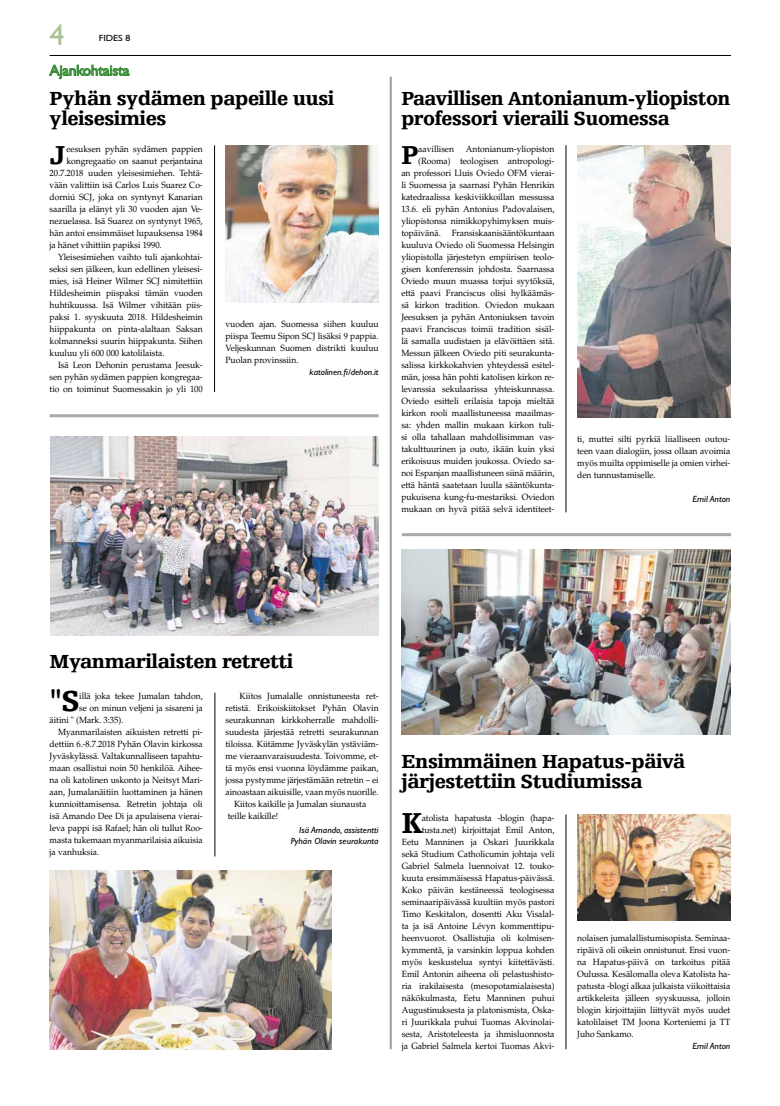
<style>
.page{position:relative;width:780px;height:1106px;background:#fff}
.page>*{position:absolute;margin:0;border:0;box-sizing:border-box;transform-origin:0 0}
.t1{font:900 30.4px "Egyptienne FLT Std";color:#000;scale:.75 1}
.t2{font:900 30.4px "Egyptienne FLT Std";color:#000;scale:.95 1}
.t3{font:30px "Gill Sans Std";color:#aac194}
.t4{font:900 27.4px "Egyptienne FLT Std";color:#000;scale:.95 1}
.t5{font:900 20px/20px "Egyptienne FLT Std";letter-spacing:-.025em;color:#000}
.t6{font:15px "Gill Sans Std";letter-spacing:-.01em;color:#3a8c38}
.t7{font:9px/12px "Palatino LT Std";letter-spacing:-.005em;color:#000;text-align:justify;scale:.95 1}
.t8{font:italic 9px/11px "Gill Sans Std";color:#000;text-align:right;scale:1.05 1}
.t9{font:9px "Gill Sans Std";color:#000;scale:1.1 1}
</style>
<div class="page">
<hr style="left:50px;top:55px;width:681px;height:1px;background:#000">
<svg style="left:49px;top:65px;width:80px;height:14px"></svg>
<hr style="left:390px;top:77px;width:2px;height:972px;background:#9d9d9c">
<hr style="left:215px;top:692px;width:1px;height:164px;background:#000">
<hr style="left:50px;top:414px;width:328px;height:3px;background:#aaa9a9">
<hr style="left:214px;top:145px;width:1px;height:247px;background:#000">
<img style="left:50px;top:437px;width:328px;height:199px">
<img style="left:50px;top:870px;width:281px;height:179px">
<hr style="left:402px;top:533px;width:329px;height:3px;background:#aaa9a9">
<img style="left:402px;top:550px;width:328px;height:184px">
<img style="left:577px;top:814px;width:153px;height:106px">
<hr style="left:565px;top:814px;width:1px;height:235px;background:#000">
<img style="left:225px;top:145px;width:153px;height:158px">
<img style="left:577px;top:145px;width:153px;height:272px">
<hr style="left:565px;top:145px;width:1px;height:367px;background:#000">
<h2 class="t3" style="left:50px;top:18px;width:16px">4</h2>
<p class="t9" style="left:99px;top:33px;width:30px">FIDES 8</p>
<h3 class="t6" style="left:50px;top:62px;width:81px">Ajankohtaista</h3>
<h3 class="t5" style="left:50px;top:89px;width:286px">Pyhän sydämen papeille uusi yleisesimies</h3>
<h3 class="t4" style="left:50px;top:140px;width:18px">J</h3>
<p class="t7" style="left:67px;top:143px;width:145px">eesuksen pyhän sydämen pappien</p>
<p class="t7" style="left:67px;top:155px;width:145px">kongregaatio on saanut perjantaina</p>
<p class="t7" style="left:50px;top:167px;width:163px">20.7.2018 uuden yleisesimiehen. Tehtä-</p>
<p class="t7" style="left:50px;top:179px;width:163px">vään valittiin isä Carlos Luis Suarez Co-</p>
<p class="t7" style="left:50px;top:191px;width:163px">dorniú SCJ, joka on syntynyt Kanarian</p>
<p class="t7" style="left:50px;top:203px;width:163px">saarilla ja elänyt yli 30 vuoden ajan Ve-</p>
<p class="t7" style="left:50px;top:215px;width:163px">nezuelassa. Isä Suarez on syntynyt 1965,</p>
<p class="t7" style="left:50px;top:227px;width:163px">hän antoi ensimmäiset lupauksensa 1984</p>
<p class="t7" style="left:50px;top:239px;width:119px">ja hänet vihittiin papiksi 1990.</p>
<p class="t7" style="left:58px;top:251px;width:154px">Yleisesimiehen vaihto tuli ajankohtai-</p>
<p class="t7" style="left:50px;top:263px;width:163px">seksi sen jälkeen, kun edellinen yleisesi-</p>
<p class="t7" style="left:50px;top:275px;width:163px">mies, isä Heiner Wilmer SCJ nimitettiin</p>
<p class="t7" style="left:50px;top:287px;width:163px">Hildesheimin piispaksi tämän vuoden</p>
<p class="t7" style="left:50px;top:299px;width:163px">huhtikuussa. Isä Wilmer vihitään piis-</p>
<p class="t7" style="left:50px;top:311px;width:163px">paksi 1. syyskuuta 2018. Hildesheimin</p>
<p class="t7" style="left:50px;top:323px;width:163px">hiippakunta on pinta-alaltaan Saksan</p>
<p class="t7" style="left:50px;top:335px;width:163px">kolmanneksi suurin hiippakunta. Siihen</p>
<p class="t7" style="left:50px;top:347px;width:122px">kuuluu yli 600 000 katolilaista.</p>
<p class="t7" style="left:58px;top:359px;width:154px">Isä Leon Dehonin perustama Jeesuk-</p>
<p class="t7" style="left:50px;top:371px;width:163px">sen pyhän sydämen pappien kongregaa-</p>
<p class="t7" style="left:50px;top:383px;width:163px">tio on toiminut Suomessakin jo yli 100</p>
<p class="t7" style="left:225px;top:318px;width:163px">vuoden ajan. Suomessa siihen kuuluu piispa Teemu Sipon SCJ lisäksi 9 pappia.<br>Veljeskunnan Suomen distrikti kuuluu Puolan provinssiin.</p>
<p class="t8" style="left:309px;top:366px;width:67px">katolinen.fi/dehon.it</p>
<h3 class="t5" style="left:401px;top:89px;width:331px">Paavillisen Antonianum-yliopiston professori vieraili Suomessa</h3>
<p class="t7" style="left:401px;top:143px;width:163px;text-align:right">Antonianum-yliopiston<br>(Rooma) teologisen antropologi-<br>an professori Lluis Oviedo OFM vierai&shy;li Suomessa ja saarnasi Pyhän Henrikin katedraalissa keskiviikkoillan messussa 13.6. eli pyhän Antonius Padovalaisen, yliopistonsa nimikkopyhimyksen muis&shy;topäivänä. Fransiskaanisääntökuntaan kuuluva Oviedo oli Suomessa Helsingin yliopistolla järjestetyn empiirisen teolo&shy;gisen konferenssin johdosta. Saarnassa Oviedo muun muassa torjui syytöksiä, että paavi Franciscus olisi hylkäämäs&shy;sä kirkon tradition. Oviedon mukaan Jeesuksen ja pyhän Antoniuksen tavoin paavi Franciscus toimii tradition sisäl&shy;lä samalla uudistaen ja elävöittäen sitä.<br>Messun jälkeen Oviedo piti seurakunta&shy;salissa kirkkokahvien yhteydessä esitel&shy;män, jossa hän pohti katolisen kirkon re&shy;levanssia sekulaarissa yhteiskunnassa.<br>Oviedo esitteli erilaisia tapoja mieltää kirkon rooli maallistuneessa maailmas&shy;sa: yhden mallin mukaan kirkon tuli&shy;si olla tahallaan mahdollisimman vas&shy;takulttuurinen ja outo, ikään kuin yksi erikoisuus muiden joukossa. Oviedo sa&shy;noi Espanjan maallistuneen siinä määrin, että häntä saatetaan luulla sääntökunta&shy;pukuisena kung-fu-mestariksi. Oviedon mukaan on hyvä pitää selvä identiteet-</p>
<h3 class="t4" style="left:401px;top:140px;width:20px">P</h3>
<p class="t7" style="left:418px;top:143px;width:39px">aavillisen</p>
<p class="t7" style="left:577px;top:433px;width:163px">ti, muttei silti pyrkiä liialliseen outou&shy;teen vaan dialogiin, jossa ollaan avoimia myös muilta oppimiselle ja omien virhei&shy;den tunnustamiselle.</p>
<p class="t8" style="left:692px;top:494px;width:38px">Emil Anton</p>
<h3 class="t5" style="left:50px;top:652px;width:245px">Myanmarilaisten retretti</h3>
<p class="t7" style="left:239px;top:690px;width:148px">Kiitos Jumalalle onnistuneesta ret-</p>
<p class="t7" style="left:225px;top:702px;width:163px">retistä. Erikoiskiitokset Pyhän Olavin</p>
<p class="t7" style="left:225px;top:714px;width:163px">seurakunnan kirkkoherralle mahdolli-</p>
<p class="t7" style="left:225px;top:726px;width:163px">suudesta järjestää retretti seurakunnan</p>
<p class="t7" style="left:225px;top:738px;width:163px">tiloissa. Kiitämme Jyväskylän ystäviäm-</p>
<p class="t7" style="left:225px;top:750px;width:163px">me vieraanvaraisuudesta. Toivomme, et-</p>
<p class="t7" style="left:225px;top:762px;width:163px">tä myös ensi vuonna löydämme paikan,</p>
<p class="t7" style="left:225px;top:774px;width:163px">jossa pystymme järjestämään retretin – ei</p>
<p class="t7" style="left:225px;top:786px;width:163px">ainoastaan aikuisille, vaan myös nuorille.</p>
<p class="t7" style="left:234px;top:798px;width:141px">Kiitos kaikille ja Jumalan siunausta</p>
<p class="t7" style="left:228px;top:810px;width:55px">teille kaikille!</p>
<p class="t8" style="left:291px;top:824px;width:85px">Isä Amando, assistentti<br>Pyhän Olavin seurakunta</p>
<h1 class="t1" style="left:50px;top:684px;width:42px">"S</h1>
<p class="t7" style="left:79px;top:690px;width:131px">illä joka tekee Jumalan tahdon,</p>
<p class="t7" style="left:79px;top:702px;width:131px">se on minun veljeni ja sisareni ja</p>
<p class="t7" style="left:50px;top:714px;width:79px">äitini " (Mark. 3:35).</p>
<p class="t7" style="left:58px;top:726px;width:154px">Myanmarilaisten aikuisten retretti pi-</p>
<p class="t7" style="left:50px;top:738px;width:163px">dettiin 6.-8.7.2018 Pyhän Olavin kirkossa</p>
<p class="t7" style="left:50px;top:750px;width:163px">Jyväskylässä. Valtakunnalliseen tapahtu-</p>
<p class="t7" style="left:50px;top:762px;width:163px">maan osallistui noin 50 henkilöä. Aihee-</p>
<p class="t7" style="left:50px;top:774px;width:163px">na oli katolinen uskonto ja Neitsyt Mari-</p>
<p class="t7" style="left:50px;top:786px;width:163px">aan, Jumalanäitiin luottaminen ja hänen</p>
<p class="t7" style="left:50px;top:798px;width:163px">kunnioittamisensa. Retretin johtaja oli</p>
<p class="t7" style="left:50px;top:810px;width:163px">isä Amando Dee Di ja apulaisena vierai-</p>
<p class="t7" style="left:50px;top:822px;width:163px">leva pappi isä Rafael; hän oli tullut Roo-</p>
<p class="t7" style="left:50px;top:834px;width:163px">masta tukemaan myanmarilaisia aikuisia</p>
<p class="t7" style="left:50px;top:846px;width:54px">ja vanhuksia.</p>
<h3 class="t5" style="left:401px;top:751px;width:285px">Ensimmäinen Hapatus-päivä järjestettiin Studiumissa</h3>
<h1 class="t2" style="left:402px;top:806px;width:22px">K</h1>
<p class="t7" style="left:402px;top:812px;width:162px;text-align:right">atolista hapatusta -blogin (hapa&shy;tusta.net) kirjoittajat Emil Anton,<br>Eetu Manninen ja Oskari Juurikkala sekä Studium Catholicumin johtaja veli Gabriel Salmela luennoivat 12. touko&shy;kuuta ensimmäisessä Hapatus-päivässä.<br>Koko päivän kestäneessä teologisessa seminaaripäivässä kuultiin myös pastori Timo Keskitalon, dosentti Aku Visalal&shy;ta ja isä Antoine Lévyn kommenttipu&shy;heenvuorot. Osallistujia oli kolmisen&shy;kymmentä, ja varsinkin loppua kohden myös keskustelua syntyi kiitettävästi.<br>Emil Antonin aiheena oli pelastushisto&shy;ria irakilaisesta (mesopotamialaisesta) näkökulmasta, Eetu Manninen puhui Augustinuksesta ja platonismista, Oska&shy;ri Juurikkala puhui Tuomas Akvinolai&shy;sesta, Aristoteleesta ja ihmisluonnosta ja Gabriel Salmela kertoi Tuomas Akvi-</p>
<p class="t7" style="left:577px;top:932px;width:163px">nolaisen jumalallistumisopista. Seminaa&shy;ripäivä oli oikein onnistunut. Ensi vuon&shy;na Hapatus-päivä on tarkoitus pitää Oulussa. Kesälomalla oleva Katolista ha&shy;patusta -blogi alkaa julkaista viikoittaisia artikkeleita jälleen syyskuussa, jolloin blogin kirjoittajiin liittyvät myös uudet katolilaiset TM Joona Korteniemi ja TT Juho Sankamo.</p>
<p class="t8" style="left:692px;top:1040px;width:38px">Emil Anton</p>
</div>
